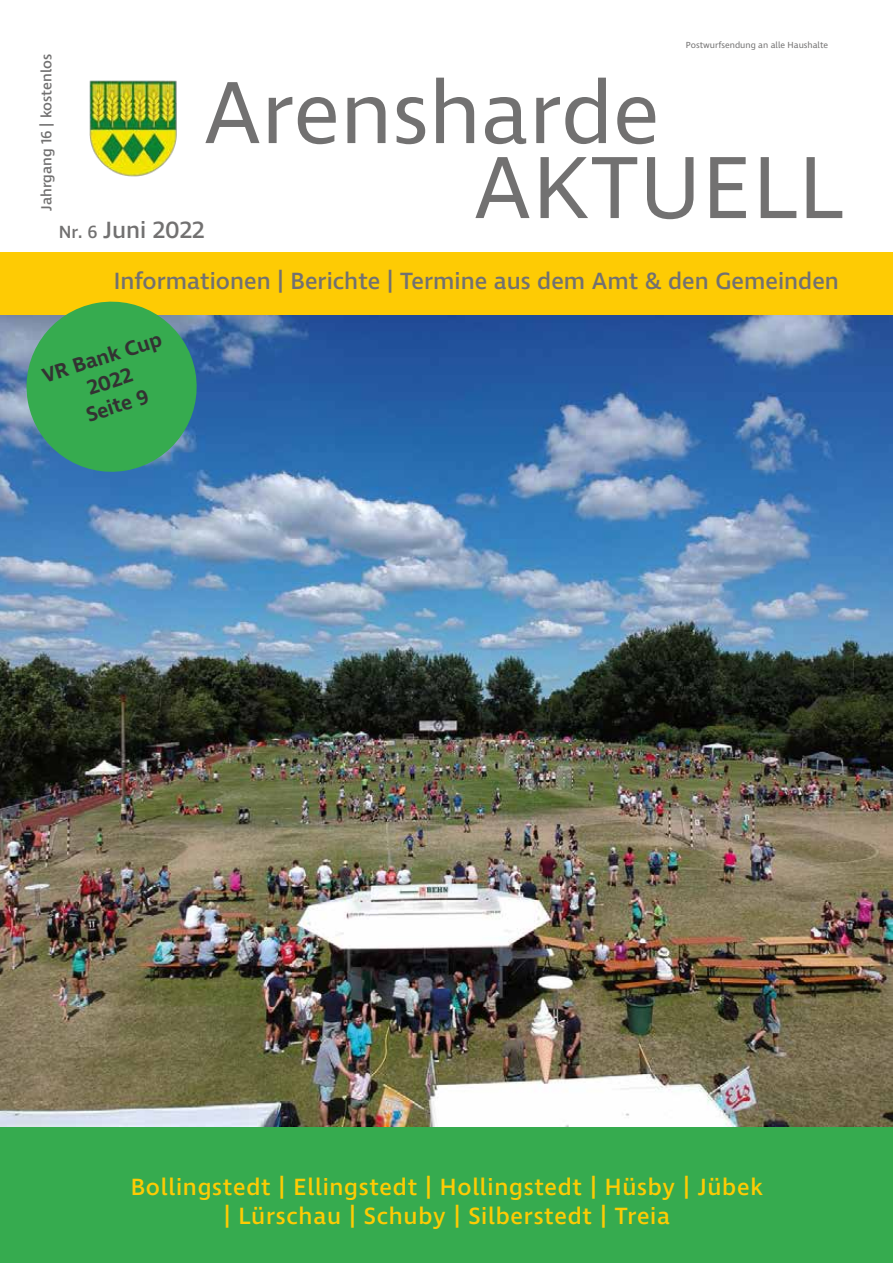
<style>
.page{position:relative;width:893px;height:1263px;background:#fff}
.page>*{position:absolute;margin:0;border:0;box-sizing:border-box;transform-origin:0 0}
.t1{font:90px/75px "Ingra";color:#727171}
.t2{font:500 24px/28.8px "Ingra";letter-spacing:.03em;color:#fecb04;text-align:center}
.t3{font:500 24px "Ingra";color:#727171}
.t4{font:600 21px/25.2px "Ingra";color:#333232;text-align:center}
.t5{font:500 15px "Ingra";color:#727171}
.t6{font:9px "Ingra";color:#727171}
.s1{font-size:18px}
</style>
<div class="page">
<div style="left:0;top:1127px;width:893px;height:136px;background:#36ab4f"></div>
<div style="left:0;top:252px;width:893px;height:63px;background:#fecb04"></div>
<img style="left:89px;top:80px;width:88px;height:97px">
<img style="left:0;top:315px;width:893px;height:812px">
<svg style="left:20px;top:301px;width:183px;height:177px;background:#46a163"></svg>
<p class="t6" style="left:686px;top:39px;width:144px">Postwurfsendung an alle Haushalte</p>
<p class="t5" style="left:37px;top:211px;width:159px;rotate:-90deg">Jahrgang 16 | kostenlos</p>
<h1 class="t1" style="left:473px;top:80px;width:372px;text-indent:-270px">Arensharde<br>AKTUELL</h1>
<p class="t3" style="left:59px;top:215px;width:147px"><span class="s1">Nr. 6</span> Juni 2022</p>
<p class="t3" style="left:114px;top:266px;width:727px">Informationen | Berichte | Termine aus dem Amt &amp; den Gemeinden</p>
<p class="t4" style="left:39px;top:366px;width:126px;rotate:-18deg">VR Bank Cup<br>2022<br>Seite 9</p>
<p class="t2" style="left:131px;top:1174px;width:634px">Bollingstedt | Ellingstedt | Hollingstedt | Hüsby | Jübek | Lürschau | Schuby | Silberstedt | Treia</p>
</div>
